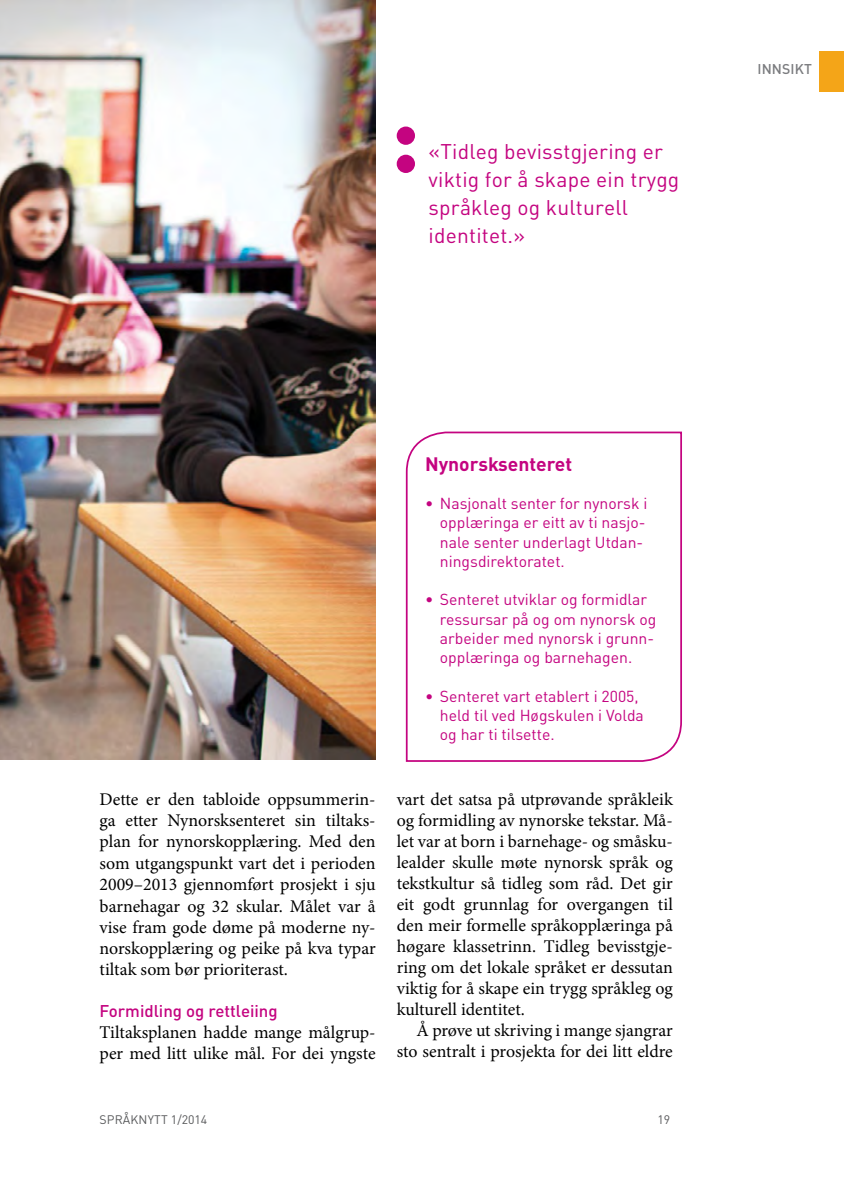
<style>
.page{position:relative;width:844px;height:1191px;background:#fff}
.page>*{position:absolute;margin:0;border:0;box-sizing:border-box;transform-origin:0 0}
.t1{font:21px/28px "DINOT";letter-spacing:.01em;color:#c40480}
.t2{font:700 19.25px "DINOT";color:#c40480}
.t3{font:17.85px/21px "Minion Pro";color:#000;text-align:justify}
.t4{font:500 16.8px "DINOT";color:#c40480}
.t5{font:15.75px/19.2px "DINOT";color:#c40480}
.t6{font:500 14px "DINOT";color:#7b7c7f}
.t7{font:12.25px "DINOT";color:#58595b}
</style>
<div class="page">
<div style="left:819px;top:51px;width:24px;height:41px;background:#f4a518"></div>
<img style="left:0;top:0;width:375px;height:759px">
<div style="left:396px;top:126px;width:19px;height:19px;background:#c40480;border-radius:50%"></div>
<div style="left:396px;top:155px;width:19px;height:18px;background:#c40480;border-radius:50%"></div>
<svg style="left:405px;top:431px;width:277px;height:331px"></svg>
<p class="t1" style="left:428px;top:137px;width:252px">«Tidleg bevisstgjering er viktig for å skape ein trygg språkleg og kulturell identitet.»</p>
<p class="t6" style="left:757px;top:60px;width:14px">Innsikt</p>
<p class="t3" style="left:99px;top:788px;width:277px">Dette er den tabloide oppsummerin&shy;ga etter Nynorsksenteret sin tiltaks&shy;plan for nynorskopplæring. Med den som utgangspunkt vart det i perioden 2009–2013 gjennomført prosjekt i sju barnehagar og 32 skular. Målet var å vise fram gode døme på moderne ny&shy;norskopplæring og peike på kva typar tiltak som bør prioriterast.</p>
<p class="t4" style="left:99px;top:999px;width:180px">Formidling og rettleiing</p>
<p class="t3" style="left:99px;top:1021px;width:277px">Tiltaksplanen hadde mange målgrup&shy;per med litt ulike mål. For dei yngste</p>
<p class="t2" style="left:425px;top:451px;width:149px">Nynorsksenteret</p>
<p class="t5" style="left:440px;top:493px;width:209px;text-indent:-15px">• Nasjonalt senter for nynorsk i opplæringa er eitt av ti nasjo&shy;nale senter underlagt Utdan&shy;ningsdirektoratet.</p>
<p class="t5" style="left:440px;top:590px;width:218px;text-indent:-15px">• Senteret utviklar og formidlar ressursar på og om nynorsk og arbeider med nynorsk i grunn&shy;opplæringa og barnehagen.</p>
<p class="t5" style="left:440px;top:686px;width:205px;text-indent:-15px">• Senteret vart etablert i 2005, held til ved Høgskulen i Volda og har ti tilsette.</p>
<p class="t3" style="left:396px;top:788px;width:277px">vart det satsa på utprøvande språkleik og formidling av nynorske tekstar. Må&shy;let var at born i barnehage- og småsku&shy;lealder skulle møte nynorsk språk og tekstkultur så tidleg som råd. Det gir eit godt grunnlag for overgangen til den meir formelle språkopplæringa på høgare klassetrinn. Tidleg bevisstgje&shy;ring om det lokale språket er dessutan viktig for å skape ein trygg språkleg og kulturell identitet.</p>
<p class="t3" style="left:396px;top:1019px;width:277px;text-align:right">Å prøve ut skriving i mange sjangrar sto sentralt i prosjekta for dei litt eldre</p>
<p class="t7" style="left:100px;top:1111px;width:16px">SPRÅKNYTT</p>
<p class="t7" style="left:171px;top:1111px;width:38px">1/2014</p>
<p class="t7" style="left:657px;top:1111px;width:14px">19</p>
</div>
